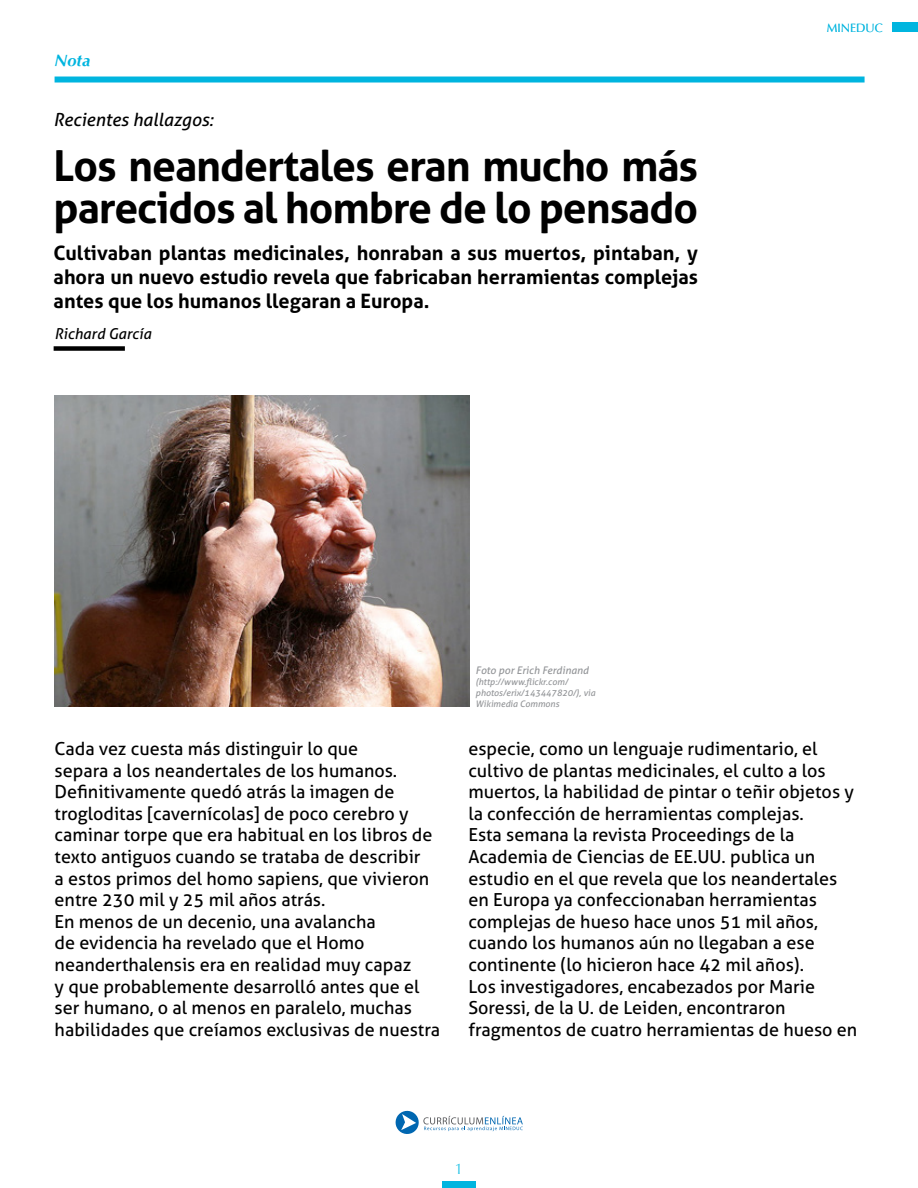
<style>
.page{position:relative;width:918px;height:1188px;background:#fff}
.page>*{position:absolute;margin:0;border:0;box-sizing:border-box;transform-origin:0 0}
.t1{font:700 42.6px/42.6px "Aller";letter-spacing:-.025em;color:#000}
.t2{font:700 19.95px/23.9px "Aller";color:#000;text-align:justify}
.t3{font:18px/21.6px "Aller";color:#000}
.t4{font:italic 18px "Aller";color:#000}
.t5{font:italic 700 16.5px "Optima";color:#00b5df}
.t6{font:italic 15px "Aller";color:#000}
.t7{font:15px "Optima";color:#2ac4e6}
.t8{font:12px "Optima";color:#00b5df}
.t9{font:italic 10.5px "Aller";color:#939598}
.t10{font:italic 9px/10.8px "Aller";color:#939598}
</style>
<div class="page">
<div style="left:442px;top:1182px;width:34px;height:6px;background:#00b5df"></div>
<div style="left:892px;top:22px;width:26px;height:10px;background:#00b5df"></div>
<div style="left:54px;top:346px;width:71px;height:5px;background:#000"></div>
<div style="left:55px;top:77px;width:810px;height:6px;background:#00b5df"></div>
<svg style="left:395px;top:1110px;width:128px;height:24px"></svg>
<img style="left:55px;top:395px;width:415px;height:312px">
<p class="t5" style="left:55px;top:51px;width:37px">Nota</p>
<p class="t4" style="left:54px;top:109px;width:161px">Recientes hallazgos:</p>
<h1 class="t1" style="left:54px;top:144px;width:646px">Los neandertales eran mucho más parecidos al hombre de lo pensado</h1>
<p class="t2" style="left:54px;top:241px;width:646px">Cultivaban plantas medicinales, honraban a sus muertos, pintaban, y ahora un nuevo estudio revela que fabricaban herramientas complejas antes que los humanos llegaran a Europa.</p>
<p class="t6" style="left:55px;top:325px;width:98px">Richard García</p>
<p class="t8" style="left:827px;top:21px;width:58px">MINEDUC</p>
<p class="t9" style="left:476px;top:664px;width:115px">Foto por Erich Ferdinand</p>
<p class="t10" style="left:476px;top:677px;width:121px">(http://www.flickr.com/ photos/erix/143447820/), via<br>Wikimedia Commons</p>
<p class="t3" style="left:55px;top:738px;width:387px">Cada vez cuesta más distinguir lo que<br>separa a los neandertales de los humanos.<br>Definitivamente quedó atrás la imagen de trogloditas [cavernícolas] de poco cerebro y caminar torpe que era habitual en los libros de texto antiguos cuando se trataba de describir<br>a estos primos del homo sapiens, que vivieron entre 230 mil y 25 mil años atrás.<br>En menos de un decenio, una avalancha<br>de evidencia ha revelado que el Homo neanderthalensis era en realidad muy capaz<br>y que probablemente desarrolló antes que el ser humano, o al menos en paralelo, muchas habilidades que creíamos exclusivas de nuestra</p>
<p class="t3" style="left:468px;top:738px;width:391px">especie, como un lenguaje rudimentario, el cultivo de plantas medicinales, el culto a los muertos, la habilidad de pintar o teñir objetos y la confección de herramientas complejas.<br>Esta semana la revista Proceedings de la Academia de Ciencias de EE.UU. publica un estudio en el que revela que los neandertales en Europa ya confeccionaban herramientas complejas de hueso hace unos 51 mil años, cuando los humanos aún no llegaban a ese continente (lo hicieron hace 42 mil años).<br>Los investigadores, encabezados por Marie Soressi, de la U. de Leiden, encontraron fragmentos de cuatro herramientas de hueso en</p>
<p class="t7" style="left:455px;top:1160px;width:10px">1</p>
</div>
